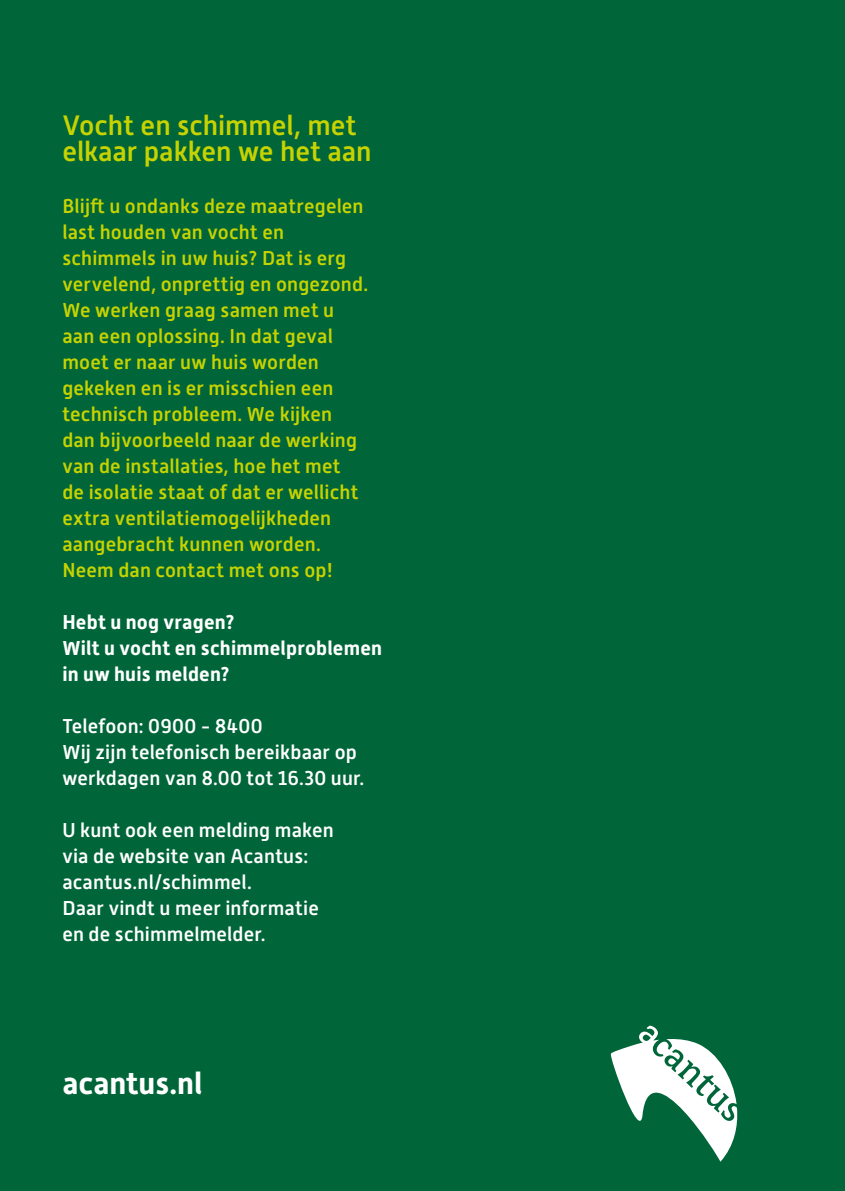
<style>
.page{position:relative;width:845px;height:1191px;background:#006639}
.page>*{position:absolute;margin:0;border:0;box-sizing:border-box;transform-origin:0 0}
.t1{font:700 31px "Alwyn New";color:#fff}
.t2{font:500 28px/26px "Alwyn New";color:#c7d300}
.t3{font:500 20px/26px "Alwyn New";letter-spacing:.01em;color:#c7d300}
.t4{font:500 20px/26px "Alwyn New";letter-spacing:.01em;color:#fff}
.t5{font:700 20px/26px "Alwyn New";letter-spacing:.01em;color:#fff}
</style>
<div class="page">
<svg style="left:610px;top:1025px;width:128px;height:136px"></svg>
<h2 class="t2" style="left:62px;top:112px;width:311px">Vocht en schimmel, met elkaar pakken we het aan</h2>
<p class="t3" style="left:62px;top:193px;width:307px">Blijft u ondanks deze maatregelen last houden van vocht en schimmels in uw huis? Dat is erg vervelend, onprettig en ongezond.<br>We werken graag samen met u aan een oplossing. In dat geval moet er naar uw huis worden gekeken en is er misschien een technisch probleem. We kijken dan bijvoorbeeld naar de werking van de installaties, hoe het met<br>de isolatie staat of dat er wellicht extra ventilatiemogelijkheden aangebracht kunnen worden.<br>Neem dan contact met ons op!</p>
<p class="t5" style="left:62px;top:609px;width:321px">Hebt u nog vragen?<br>Wilt u vocht en schimmelproblemen in uw huis melden?</p>
<p class="t4" style="left:62px;top:713px;width:303px">Telefoon: 0900 - 8400<br>Wij zijn telefonisch bereikbaar op werkdagen van 8.00 tot 16.30 uur.</p>
<p class="t4" style="left:62px;top:817px;width:273px">U kunt ook een melding maken via de website van Acantus: acantus.nl/schimmel.<br>Daar vindt u meer informatie en de schimmelmelder.</p>
<h1 class="t1" style="left:62px;top:1065px;width:141px">acantus.nl</h1>
</div>
